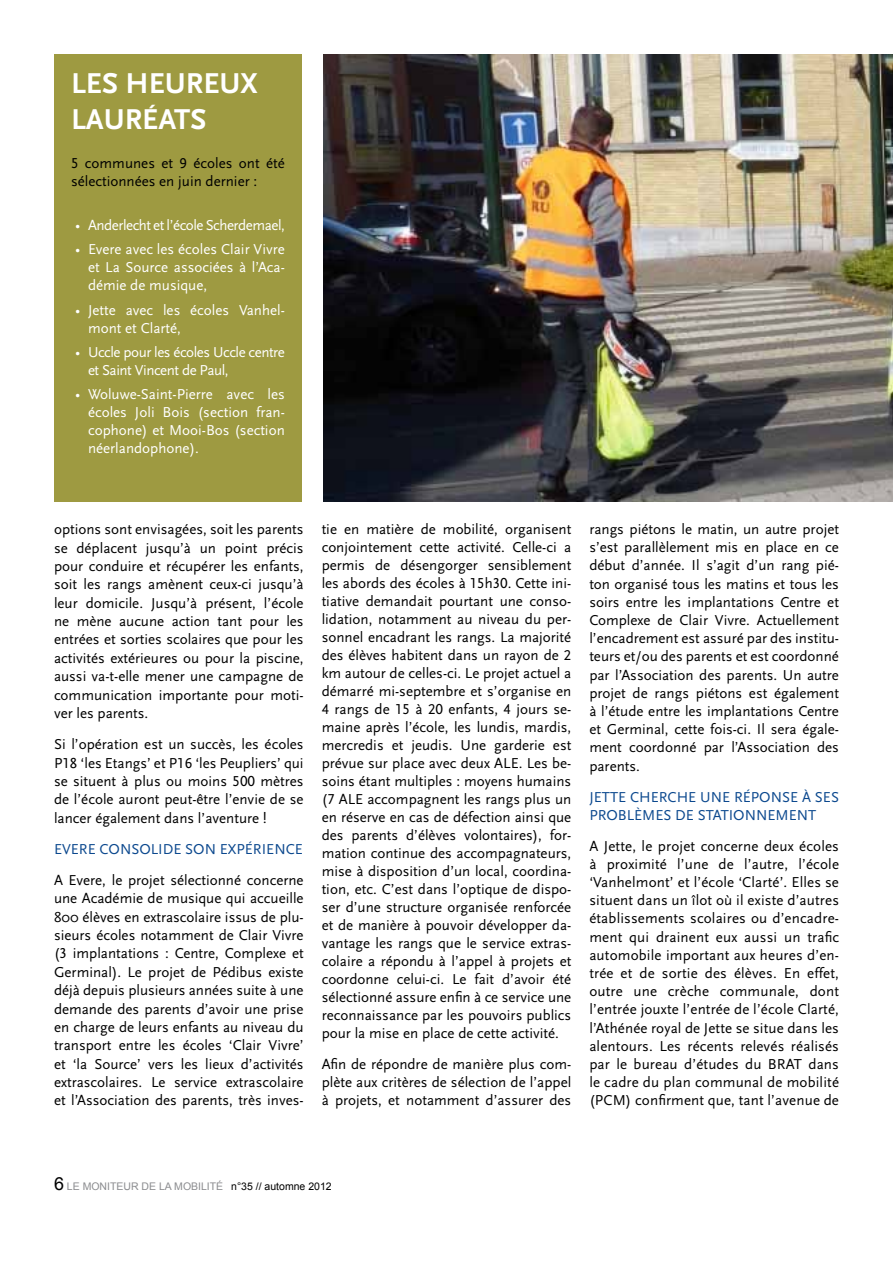
<style>
.page{position:relative;width:893px;height:1263px;background:#fff}
.page>*{position:absolute;margin:0;border:0;box-sizing:border-box;transform-origin:0 0}
.t1{font:700 30px/36px "Scala Sans CE";color:#fff}
.t2{font:15px/18px "Scala Sans";color:#000;text-align:justify}
.t3{font:15px/18px "Scala Sans";color:#fff;text-align:justify}
.t4{font:15px/18px "Scala Sans";letter-spacing:-.03em;color:#fff}
.t5{font:15px/18.1px "Scala Sans";letter-spacing:.23em;color:#0b488e}
.t6{font:15px "Scala Sans";letter-spacing:.205em;color:#0b488e}
.t7{font:10.5px "Arial";color:#8b8c8f}
.t8{font:10.5px "Arial";color:#000}
.s1{font-family:"Scala Sans Caps"}
.s2{font-size:18px;color:#000}
</style>
<div class="page">
<div style="left:54px;top:54px;width:248px;height:448px;background:#9e9a41"></div>
<img style="left:323px;top:54px;width:570px;height:448px">
<h1 class="t1" style="left:71px;top:66px;width:188px">LES HEUREUX<br>LAURÉATS</h1>
<p class="t2" style="left:71px;top:155px;width:215px"><span class="s1">5</span> communes et <span class="s1">9</span> écoles ont été sélectionnées en juin dernier :</p>
<p class="t4" style="left:75px;top:216px;width:211px">• Anderlecht et l’école Scherdemael,</p>
<p class="t3" style="left:88px;top:241px;width:198px;text-indent:-13px">• Evere avec les écoles Clair Vivre et La Source associées à l’Aca&shy;démie de musique,</p>
<p class="t3" style="left:88px;top:301px;width:198px;text-indent:-13px">• Jette avec les écoles Vanhel&shy;mont et Clarté,</p>
<p class="t4" style="left:88px;top:343px;width:198px;text-indent:-13px">• Uccle pour les écoles Uccle centre et Saint Vincent de Paul,</p>
<p class="t3" style="left:88px;top:386px;width:198px;text-indent:-13px">• Woluwe-Saint-Pierre avec les écoles Joli Bois (section fran&shy;cophone) et Mooi-Bos (section néerlandophone).</p>
<p class="t2" style="left:54px;top:520px;width:251px">options sont envisagées, soit les parents se déplacent jusqu’à un point précis pour conduire et récupérer les enfants, soit les rangs amènent ceux-ci jusqu’à leur domicile. Jusqu’à présent, l’école ne mène aucune action tant pour les entrées et sorties scolaires que pour les activités extérieures ou pour la piscine, aussi va-t-elle mener une campagne de communication importante pour moti&shy;ver les parents.</p>
<p class="t2" style="left:54px;top:735px;width:251px">Si l’opération est un succès, les écoles P<span class="s1">18</span> ‘les Etangs’ et P<span class="s1">16</span> ‘les Peupliers’ qui se situent à plus ou moins <span class="s1">500</span> mètres de l’école auront peut-être l’envie de se lancer également dans l’aventure !</p>
<p class="t6" style="left:54px;top:841px;width:250px">Evere consolide son expérience</p>
<p class="t2" style="left:54px;top:871px;width:251px">A Evere, le projet sélectionné concerne une Académie de musique qui accueille 800 élèves en extrascolaire issus de plu&shy;sieurs écoles notamment de Clair Vivre (<span class="s1">3</span> implantations : Centre, Complexe et Germinal). Le projet de Pédibus existe déjà depuis plusieurs années suite à une demande des parents d’avoir une prise en charge de leurs enfants au niveau du transport entre les écoles ‘Clair Vivre’ et ‘la Source’ vers les lieux d’activités extrascolaires. Le service extrascolaire et l’Association des parents, très inves-</p>
<p class="t2" style="left:322px;top:520px;width:251px">tie en matière de mobilité, organisent conjointement cette activité. Celle-ci a permis de désengorger sensiblement les abords des écoles à <span class="s1">15</span>h<span class="s1">30</span>. Cette ini&shy;tiative demandait pourtant une conso&shy;lidation, notamment au niveau du per&shy;sonnel encadrant les rangs. La majorité des élèves habitent dans un rayon de <span class="s1">2 </span>km autour de celles-ci. Le projet actuel a démarré mi-septembre et s’organise en <span class="s1">4</span> rangs de <span class="s1">15</span> à <span class="s1">20</span> enfants, <span class="s1">4</span> jours se&shy;maine après l’école, les lundis, mardis, mercredis et jeudis. Une garderie est prévue sur place avec deux ALE. Les be&shy;soins étant multiples : moyens humains (<span class="s1">7</span> ALE accompagnent les rangs plus un en réserve en cas de défection ainsi que des parents d’élèves volontaires), for&shy;mation continue des accompagnateurs, mise à disposition d’un local, coordina&shy;tion, etc. C’est dans l’optique de dispo&shy;ser d’une structure organisée renforcée et de manière à pouvoir développer da&shy;vantage les rangs que le service extras&shy;colaire a répondu à l’appel à projets et coordonne celui-ci. Le fait d’avoir été sélectionné assure enfin à ce service une reconnaissance par les pouvoirs publics pour la mise en place de cette activité.</p>
<p class="t2" style="left:322px;top:1055px;width:251px">Afin de répondre de manière plus com&shy;plète aux critères de sélection de l’appel à projets, et notamment d’assurer des</p>
<p class="t2" style="left:589px;top:520px;width:251px">rangs piétons le matin, un autre projet s’est parallèlement mis en place en ce début d’année. I l s’agit d’un rang pié&shy;ton organisé tous les matins et tous les soirs entre les implantations Centre et Complexe de Clair Vivre. Actuellement l’encadrement est assuré par des institu&shy;teurs et/ou des parents et est coordonné par l’Association des parents. Un autre projet de rangs piétons est également à l’étude entre les implantations Centre et Germinal, cette fois-ci. I l sera égale&shy;ment coordonné par l’Association des parents.</p>
<p class="t5" style="left:589px;top:788px;width:80px">Jette ch erch</p>
<p class="t5" style="left:589px;top:788px;width:250px;text-indent:99px">e une réponse à ses problèm es de stationnem ent</p>
<p class="t2" style="left:589px;top:837px;width:251px">A Jette, le projet concerne deux écoles à proximité l’une de l’autre, l’école ‘Vanhelmont’ et l’école ‘Clarté’. Elles se situent dans un îlot où il existe d’autres établissements scolaires ou d’encadre&shy;ment qui drainent eux aussi un trafic automobile important aux heures d’en&shy;trée et de sortie des élèves. E n effet, outre une crèche communale, dont l’entrée jouxte l’entrée de l’école Clarté, l’Athénée royal de Jette se situe dans les alentours. Les récents relevés réalisés par le bureau d’études du BRAT dans le cadre du plan communal de mobilité (PCM) confirment que, tant l’avenue de</p>
<p class="t7" style="left:54px;top:1179px;width:164px"><span class="s2">6</span> LE MONITEUR DE LA MOBILITÉ</p>
<p class="t8" style="left:231px;top:1179px;width:102px">N°35 // AUTOMNE 2012</p>
</div>
